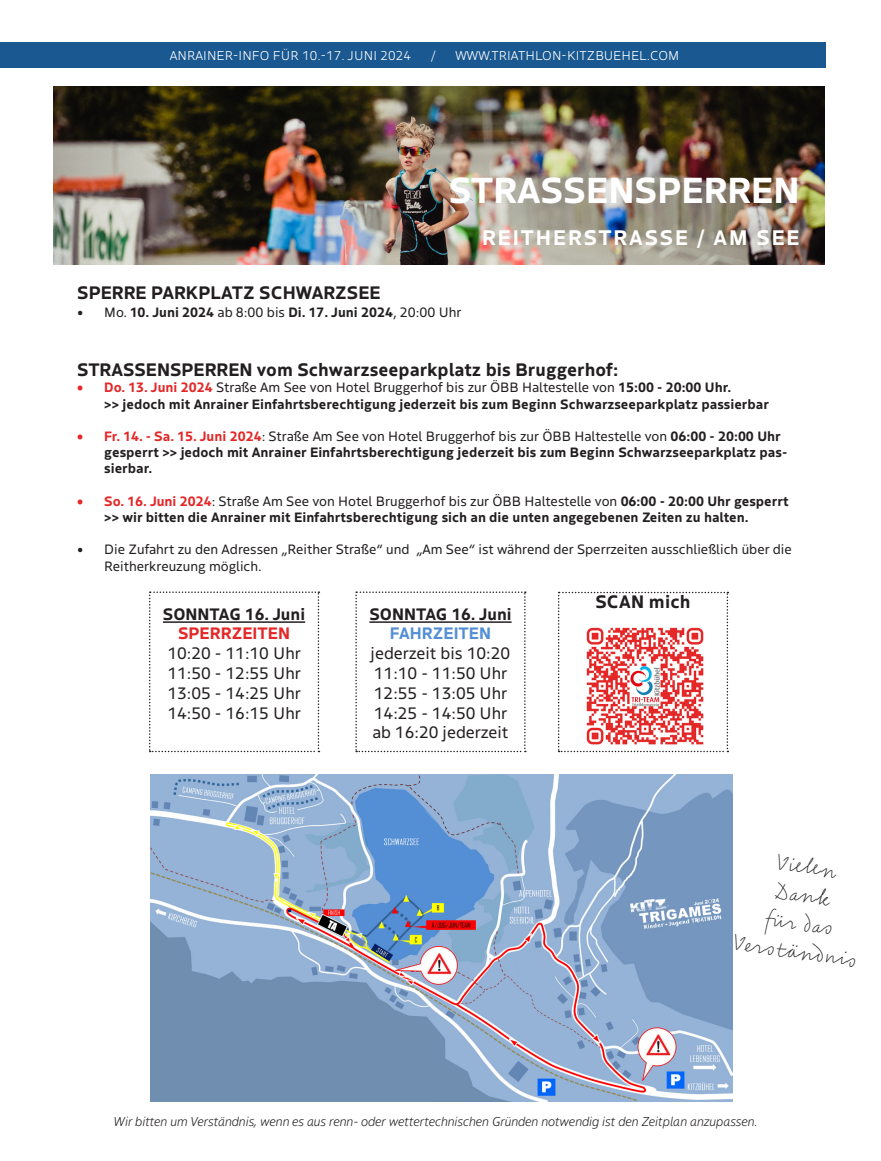
<style>
.page{position:relative;width:881px;height:1161px;background:#fff}
.page>*{position:absolute;margin:0;border:0;box-sizing:border-box;transform-origin:0 0}
.Headline_Groß{font:700 36px "Boreal";color:#fff}
.Headline_Groß-2{font:700 21px "Boreal";letter-spacing:.09em;color:#fff}
.Initiale{font:700 18px "Boreal";color:#231f20}
.Initiale-2{font:100 18px "Eric Machat Script";color:#231f20}
.t1{font:16.5px "Boreal";color:#231f20}
.t2{font:700 16.5px "Boreal";color:#231f20}
.t3{font:700 16.5px "Boreal";color:#e42727}
.t4{font:700 16.5px "Boreal";color:#548fd5}
.t5{font:700 13.5px/16.2px "Boreal";color:#231f20}
.t6{font:13.5px/16.2px "Boreal";color:#231f20}
.Bildunterschrift{font:italic 300 12.75px "Boreal";color:#231f20}
.t7{font:300 12.75px "Boreal";letter-spacing:.01em;color:#fff}
.s1{font-weight:400}
.s2{color:#e42727}
</style>
<div class="page">
<div style="left:0;top:42px;width:825px;height:26px;background:#195890"></div>
<img style="left:54px;top:87px;width:770px;height:177px">
<svg style="left:355px;top:591px;width:170px;height:161px"></svg>
<svg style="left:558px;top:592px;width:170px;height:160px"></svg>
<img style="left:150px;top:775px;width:581px;height:326px">
<svg style="left:149px;top:591px;width:170px;height:161px"></svg>
<p class="t7" style="left:170px;top:45px;width:243px">ANRAINER-INFO FÜR 10.-17. JUNI 2024</p>
<p class="t7" style="left:431px;top:45px;width:6px">/</p>
<p class="t7" style="left:455px;top:45px;width:225px">WWW.TRIATHLON-KITZBUEHEL.COM</p>
<p class="Headline_Groß" style="left:448px;top:161px;width:352px">STRASSENSPERREN</p>
<p class="Headline_Groß-2" style="left:482px;top:220px;width:319px">REITHERSTRASSE / AM SEE</p>
<p class="Initiale" style="left:77px;top:278px;width:305px">SPERRE PARKPLATZ SCHWARZSEE</p>
<p class="t5" style="left:77px;top:303px;width:385px"><span class="s1">• Mo.</span> 10. Juni 2024 <span class="s1">ab 8:00 bis</span> Di. 17. Juni 2024<span class="s1">, 20:00 Uhr</span></p>
<p class="Initiale" style="left:77px;top:355px;width:542px">STRASSENSPERREN vom Schwarzseeparkplatz bis Bruggerhof:</p>
<p class="t5" style="left:104px;top:378px;width:666px;text-indent:-27px"><span class="s2">• Do. 13. Juni 2024</span> <span class="s1">Straße Am See von Hotel Bruggerhof bis zur ÖBB Haltestelle von</span> 15:00 - 20:00 Uhr.<br>&gt;&gt; jedoch mit Anrainer Einfahrtsberechtigung jederzeit bis zum Beginn Schwarzseeparkplatz passierbar</p>
<p class="t5" style="left:104px;top:427px;width:684px;text-indent:-27px"><span class="s2">• Fr. 14. - Sa. 15. Juni 2024</span><span class="s1">: Straße Am See von Hotel Bruggerhof bis zur ÖBB Haltestelle von</span> 06:00 - 20:00 Uhr gesperrt &gt;&gt; jedoch mit Anrainer Einfahrtsberechtigung jederzeit bis zum Beginn Schwarzseeparkplatz pas&shy;sierbar.</p>
<p class="t5" style="left:104px;top:492px;width:685px;text-indent:-27px"><span class="s2">• So. 16. Juni 2024</span><span class="s1">: Straße Am See von Hotel Bruggerhof bis zur ÖBB Haltestelle von</span> 06:00 - 20:00 Uhr gesperrt &gt;&gt; wir bitten die Anrainer mit Einfahrtsberechtigung sich an die unten angegebenen Zeiten zu halten.</p>
<p class="t6" style="left:104px;top:540px;width:688px;text-indent:-27px">• Die Zufahrt zu den Adressen „Reither Straße“ und „Am See“ ist während der Sperrzeiten ausschließlich über die<br>Reitherkreuzung möglich.</p>
<p class="t2" style="left:163px;top:600px;width:144px">SONNTAG 16. Juni</p>
<p class="t3" style="left:178px;top:620px;width:113px">SPERRZEITEN</p>
<p class="t1" style="left:167px;top:640px;width:135px">10:20 - 11:10 Uhr</p>
<p class="t1" style="left:167px;top:660px;width:135px">11:50 - 12:55 Uhr</p>
<p class="t1" style="left:167px;top:680px;width:135px">13:05 - 14:25 Uhr</p>
<p class="t1" style="left:167px;top:699px;width:135px">14:50 - 16:15 Uhr</p>
<p class="t2" style="left:369px;top:600px;width:144px">SONNTAG 16. Juni</p>
<p class="t4" style="left:389px;top:620px;width:103px">FAHRZEITEN</p>
<p class="t1" style="left:370px;top:640px;width:141px">jederzeit bis 10:20</p>
<p class="t1" style="left:373px;top:660px;width:135px">11:10 - 11:50 Uhr</p>
<p class="t1" style="left:373px;top:680px;width:135px">12:55 - 13:05 Uhr</p>
<p class="t1" style="left:373px;top:699px;width:135px">14:25 - 14:50 Uhr</p>
<p class="t1" style="left:372px;top:719px;width:137px">ab 16:20 jederzeit</p>
<p class="Initiale" style="left:595px;top:587px;width:97px">SCAN mich</p>
<p class="Initiale-2" style="left:777px;top:852px;width:61px;rotate:8deg">Vielen</p>
<p class="Initiale-2" style="left:776px;top:880px;width:58px;rotate:8deg">Dank</p>
<p class="Initiale-2" style="left:766px;top:907px;width:70px;rotate:8deg">für das</p>
<p class="Initiale-2" style="left:734px;top:932px;width:127px;rotate:8deg">Verständnis</p>
<p class="Bildunterschrift" style="left:114px;top:1111px;width:645px">Wir bitten um Verständnis, wenn es aus renn- oder wettertechnischen Gründen notwendig ist den Zeitplan anzupassen.</p>
</div>
